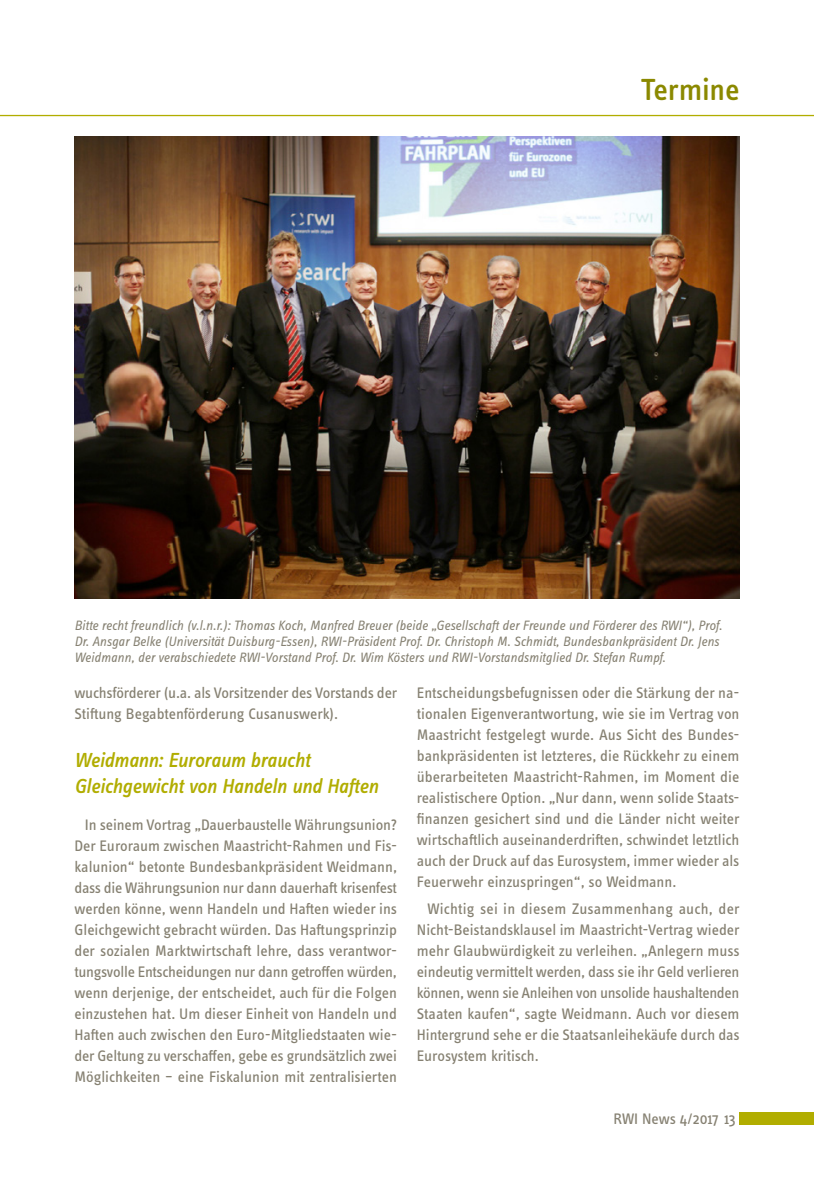
<style>
.page{position:relative;width:814px;height:1181px;background:#fff}
.page>*{position:absolute;margin:0;border:0;box-sizing:border-box;transform-origin:0 0}
.t1{font:500 31.5px "Info OT Text";letter-spacing:-.01em;color:#8b8900}
.t2{font:italic 500 21px/26.2px "Info OT Text";letter-spacing:-.01em;color:#b1ad00}
.t3{font:15.75px/21px "Info OT Text";letter-spacing:-.005em;color:#868172;text-align:justify}
.t4{font:italic 14px/15.8px "Info OT Text";letter-spacing:-.005em;color:#868172}
</style>
<div class="page">
<div style="left:739px;top:1112px;width:75px;height:12px;background:#b1ad00"></div>
<hr style="left:0;top:115px;width:814px;height:1px;background:#b1ad00">
<img style="left:74px;top:136px;width:665px;height:463px">
<h1 class="t1" style="left:641px;top:70px;width:100px">Termine</h1>
<p class="t4" style="left:74px;top:617px;width:649px">Bitte recht freundlich (v.l.n.r.): Thomas Koch, Manfred Breuer (beide „Gesellschaft der Freunde und Förderer des RWI“), Prof.<br>Dr. Ansgar Belke (Universität Duisburg-Essen), RWI-Präsident Prof. Dr. Christoph M. Schmidt, Bundesbankpräsident Dr. Jens<br>Weidmann, der verabschiedete RWI-Vorstand Prof. Dr. Wim Kösters und RWI-Vorstandsmitglied Dr. Stefan Rumpf.</p>
<p class="t3" style="left:74px;top:682px;width:324px">wuchsförderer (u.a. als Vorsitzender des Vorstands der<br>Stiftung Begabtenförderung Cusanuswerk).</p>
<h2 class="t2" style="left:74px;top:746px;width:305px">Weidmann: Euroraum braucht<br>Gleichgewicht von Handeln und Haften</h2>
<p class="t3" style="left:74px;top:813px;width:324px;text-indent:11px">In seinem Vortrag „Dauerbaustelle Währungsunion?<br>Der Euroraum zwischen Maastricht-Rahmen und Fis&shy;kalunion“ betonte Bundesbankpräsident Weidmann, dass die Währungsunion nur dann dauerhaft krisenfest werden könne, wenn Handeln und Haften wieder ins Gleichgewicht gebracht würden. Das Haftungsprinzip der sozialen Marktwirtschaft lehre, dass verantwor&shy;tungsvolle Entscheidungen nur dann getroffen würden, wenn derjenige, der entscheidet, auch für die Folgen einzustehen hat. Um dieser Einheit von Handeln und Haften auch zwischen den Euro-Mitgliedstaaten wie&shy;der Geltung zu verschaffen, gebe es grundsätzlich zwei Möglichkeiten – eine Fiskalunion mit zentralisierten</p>
<p class="t3" style="left:417px;top:682px;width:324px">Entscheidungsbefugnissen oder die Stärkung der na&shy;tionalen Eigenverantwortung, wie sie im Vertrag von Maastricht festgelegt wurde. Aus Sicht des Bundes&shy;bankpräsidenten ist letzteres, die Rückkehr zu einem überarbeiteten Maastricht-Rahmen, im Moment die realistischere Option. „Nur dann, wenn solide Staats&shy;finanzen gesichert sind und die Länder nicht weiter wirtschaftlich auseinanderdriften, schwindet letztlich auch der Druck auf das Eurosystem, immer wieder als Feuerwehr einzuspringen“, so Weidmann.</p>
<p class="t3" style="left:417px;top:897px;width:324px;text-indent:11px">Wichtig sei in diesem Zusammenhang auch, der Nicht-Beistandsklausel im Maastricht-Vertrag wieder mehr Glaubwürdigkeit zu verleihen. „Anlegern muss eindeutig vermittelt werden, dass sie ihr Geld verlieren können, wenn sie Anleihen von unsolide haushaltenden Staaten kaufen“, sagte Weidmann. Auch vor diesem Hintergrund sehe er die Staatsanleihekäufe durch das Eurosystem kritisch.</p>
<p class="t3" style="left:613px;top:1107px;width:124px">RWI News 4/2017 13</p>
</div>
